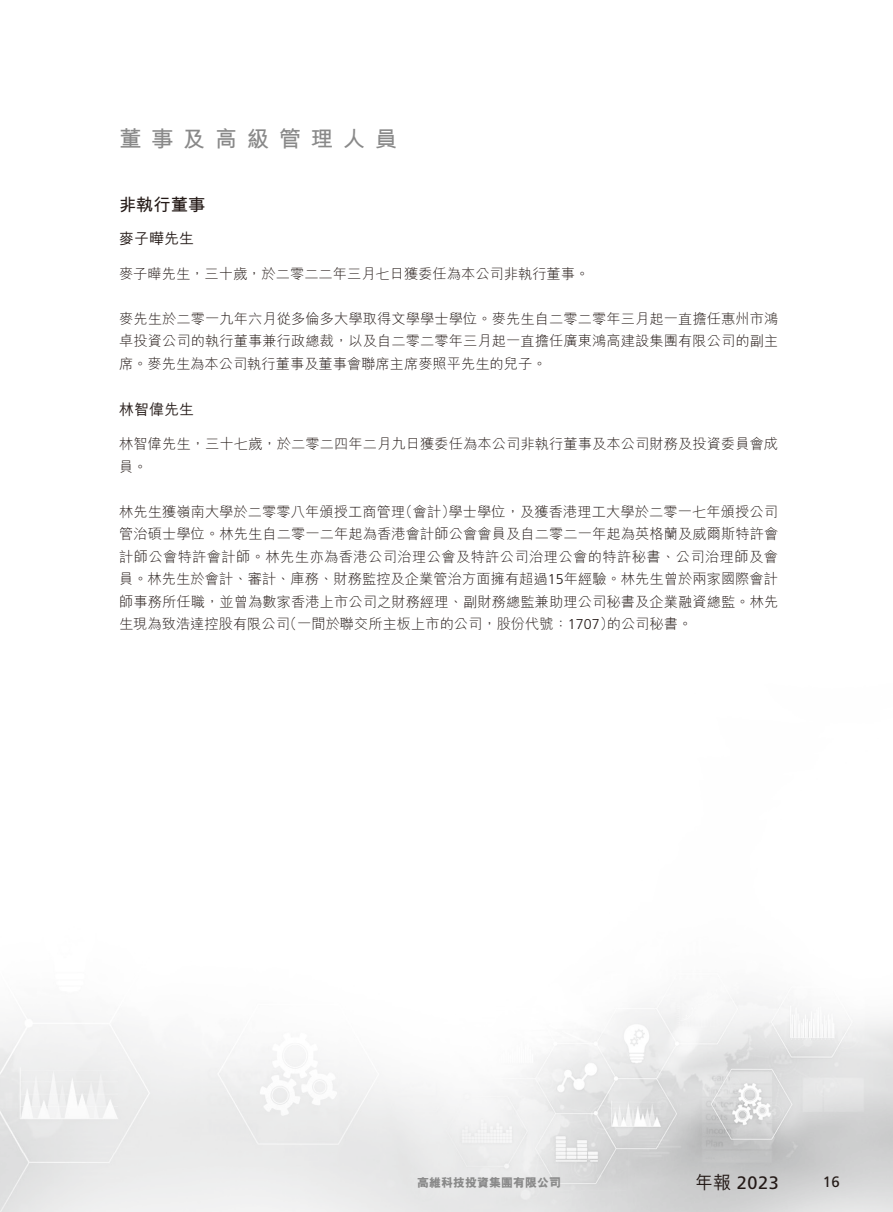
<style>
.page{position:relative;width:893px;height:1212px;background:#fff}
.page>*{position:absolute;margin:0;border:0;box-sizing:border-box;transform-origin:0 0}
.t1{font:700 22.5px "M Hei HK";letter-spacing:.42em;color:#898989}
.t2{font:18px "Frutiger LT Std";color:#231916}
.t3{font:700 17.25px "M Hei HK";color:#231916}
.t4{font:500 15px "M Hei HK";color:#231916}
.t5{font:15px "Frutiger LT Std";color:#231916}
.t6{font:300 14.25px/22.5px "M Hei HK";letter-spacing:.005em;color:#231916;text-align:justify}
.t7{font:300 14.25px "M Hei HK";letter-spacing:.03em;color:#231916}
.t8{font:800 12px "M Hei HK";color:#898989}
.s1{font-family:"Frutiger LT Std"}
.s2{font-family:"M Hei HK";font-weight:500}
</style>
<div class="page">
<img style="left:0;top:996px;width:893px;height:216px">
<h1 class="t1" style="left:119px;top:123px;width:280px">董事及高級管理人員</h1>
<p class="t3" style="left:119px;top:192px;width:88px">非執行董事</p>
<p class="t4" style="left:119px;top:228px;width:76px">麥子曄先生</p>
<p class="t6" style="left:119px;top:262px;width:472px">麥子曄先生，三十歲，於二零二二年三月七日獲委任為本公司非執行董事。</p>
<p class="t6" style="left:119px;top:307px;width:661px">麥先生於二零一九年六月從多倫多大學取得文學學士學位。麥先生自二零二零年三月起一直擔任惠州市鴻卓投資公司的執行董事兼行政總裁，以及自二零二零年三月起一直擔任廣東鴻高建設集團有限公司的副主席。麥先生為本公司執行董事及董事會聯席主席麥照平先生的兒子。</p>
<p class="t4" style="left:119px;top:398px;width:76px">林智偉先生</p>
<p class="t6" style="left:119px;top:432px;width:661px">林智偉先生，三十七歲，於二零二四年二月九日獲委任為本公司非執行董事及本公司財務及投資委員會成員。</p>
<p class="t6" style="left:449px;top:500px;width:331px">學士學位，及獲香港理工大學於二零一七年頒授公司</p>
<p class="t6" style="left:398px;top:500px;width:59px">（會計）</p>
<p class="t6" style="left:119px;top:500px;width:288px">林先生獲嶺南大學於二零零八年頒授工商管理</p>
<p class="t6" style="left:119px;top:522px;width:661px">管治碩士學位。林先生自二零一二年起為香港會計師公會會員及自二零二一年起為英格蘭及威爾斯特許會</p>
<p class="t7" style="left:119px;top:549px;width:660px">計師公會特許會計師。林先生亦為香港公司治理公會及特許公司治理公會的特許秘書、公司治理師及會</p>
<p class="t6" style="left:119px;top:567px;width:661px">員。林先生於會計、審計、庫務、財務監控及企業管治方面擁有超過<span class="s1">15</span>年經驗。林先生曾於兩家國際會計</p>
<p class="t6" style="left:119px;top:590px;width:661px">師事務所任職，並曾為數家香港上市公司之財務經理、副財務總監兼助理公司秘書及企業融資總監。林先</p>
<p class="t6" style="left:607px;top:612px;width:87px">的公司秘書。</p>
<p class="t6" style="left:283px;top:612px;width:332px">（一間於聯交所主板上市的公司，股份代號：<span class="s1">1707</span>）</p>
<p class="t6" style="left:119px;top:612px;width:172px">生現為致浩達控股有限公司</p>
<p class="t8" style="left:417px;top:1176px;width:145px">高維科技投資集團有限公司</p>
<p class="t2" style="left:695px;top:1172px;width:85px"><span class="s2">年報</span> 2023</p>
<p class="t5" style="left:823px;top:1173px;width:19px">16</p>
</div>
